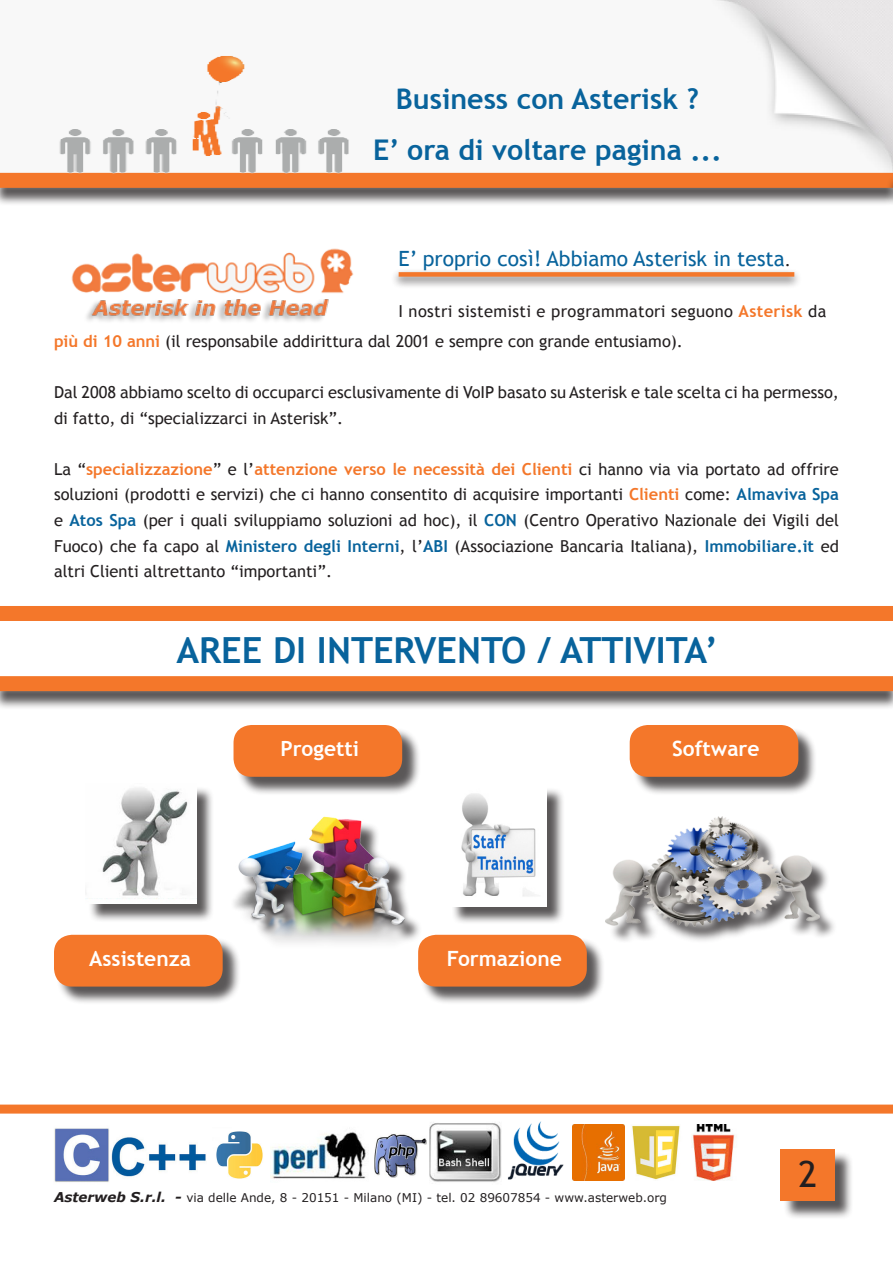
<style>
.page{position:relative;width:893px;height:1263px;background:#fff}
.page>*{position:absolute;margin:0;border:0;box-sizing:border-box;transform-origin:0 0}
.t1{font:700 36px "Trebuchet MS";color:#08639c}
.t2{font:36px "Trebuchet MS";color:#231f20}
.t3{font:700 28.5px "Trebuchet MS";color:#08639c}
.t4{font:21px "Trebuchet MS";color:#08639c}
.t5{font:700 21px "Trebuchet MS";color:#fff}
.t6{font:16.5px/25.5px "Trebuchet MS";color:#231f20}
.t7{font:16.5px "Trebuchet MS";letter-spacing:.02em;color:#231f20}
.t8{font:12px "Verdana";color:#231f20}
.s1{font-size:16.5px;color:#231f20}
.s2{font-weight:700;color:#f4772a}
.s3{font-weight:700;color:#08639c}
.s4{font-weight:700;font-style:italic;font-size:13.5px}
</style>
<div class="page">
<img style="left:1px;top:0;width:892px;height:173px">
<div style="left:88px;top:786px;width:126px;height:136px;background:#231f20;opacity:.75"></div>
<img style="left:86px;top:786px;width:110px;height:118px">
<div style="left:452px;top:787px;width:113px;height:138px;background:#231f20;opacity:.75"></div>
<img style="left:452px;top:787px;width:95px;height:119px">
<div style="left:783px;top:1151px;width:71px;height:68px;background:#231f20;opacity:.75"></div>
<div style="left:781px;top:1149px;width:54px;height:52px;background:#f4772a"></div>
<div style="left:609px;top:820px;width:229px;height:124px;background:#231f20;opacity:.75"></div>
<img style="left:606px;top:816px;width:214px;height:110px">
<div style="left:237px;top:820px;width:185px;height:132px;background:#231f20;opacity:.75"></div>
<img style="left:234px;top:816px;width:177px;height:120px">
<div style="left:56px;top:937px;width:185px;height:68px;background:#231f20;opacity:.75"></div>
<div style="left:54px;top:935px;width:169px;height:51px;background:#f4772a;border-radius:18px"></div>
<div style="left:236px;top:727px;width:185px;height:68px;background:#231f20;opacity:.75"></div>
<div style="left:234px;top:725px;width:168px;height:52px;background:#f4772a;border-radius:18px"></div>
<div style="left:420px;top:937px;width:186px;height:68px;background:#231f20;opacity:.75"></div>
<div style="left:418px;top:935px;width:169px;height:51px;background:#f4772a;border-radius:18px"></div>
<div style="left:632px;top:727px;width:185px;height:68px;background:#231f20;opacity:.75"></div>
<div style="left:630px;top:725px;width:168px;height:52px;background:#f4772a;border-radius:18px"></div>
<div style="left:0;top:175px;width:893px;height:32px;background:#231f20;opacity:.75"></div>
<div style="left:0;top:173px;width:893px;height:15px;background:#f4772a"></div>
<div style="left:886px;top:175px;width:7px;height:32px;background:#231f20;opacity:.75"></div>
<svg style="left:892px;top:175px;width:1px;height:13px"></svg>
<img style="left:632px;top:1125px;width:48px;height:55px">
<img style="left:375px;top:1134px;width:51px;height:44px">
<img style="left:271px;top:1131px;width:97px;height:48px">
<img style="left:216px;top:1131px;width:47px;height:48px">
<img style="left:573px;top:1125px;width:51px;height:55px">
<img style="left:691px;top:1124px;width:44px;height:56px">
<div style="left:0;top:1104px;width:893px;height:9px;background:#f4772a"></div>
<img style="left:54px;top:1128px;width:55px;height:55px">
<img style="left:111px;top:1137px;width:95px;height:40px">
<img style="left:429px;top:1122px;width:73px;height:60px">
<img style="left:507px;top:1121px;width:57px;height:59px">
<div style="left:391px;top:268px;width:411px;height:21px;background:#231f20;opacity:.75"></div>
<div style="left:399px;top:272px;width:395px;height:5px;background:#f4772a"></div>
<div style="left:0;top:606px;width:893px;height:15px;background:#f4772a"></div>
<div style="left:0;top:678px;width:893px;height:32px;background:#231f20;opacity:.75"></div>
<div style="left:0;top:676px;width:893px;height:15px;background:#f4772a"></div>
<img style="left:54px;top:54px;width:303px;height:120px">
<img style="left:71px;top:248px;width:283px;height:74px">
<p class="t3" style="left:396px;top:81px;width:305px">Business con Asterisk ?</p>
<p class="t3" style="left:373px;top:132px;width:350px">E’ ora di voltare pagina ...</p>
<p class="t4" style="left:398px;top:247px;width:394px">E’ proprio così! Abbiamo Asterisk in testa<span class="s1">.</span></p>
<p class="t7" style="left:398px;top:302px;width:429px">I nostri sistemisti e programmatori seguono <span class="s2">Asterisk</span> da</p>
<p class="t6" style="left:54px;top:329px;width:630px"><span class="s2">più di 10 anni</span> (il responsabile addirittura dal 2001 e sempre con grande entusiamo).</p>
<p class="t6" style="left:54px;top:380px;width:786px">Dal 2008 abbiamo scelto di occuparci esclusivamente di VoIP basato su Asterisk e tale scelta ci ha permesso, di fatto, di “specializzarci in Asterisk”.</p>
<p class="t6" style="left:54px;top:457px;width:786px;text-align:justify">La “<span class="s2">specializzazione</span>” e l’<span class="s2">attenzione verso le necessità dei Clienti</span> ci hanno via via portato ad offrire soluzioni (prodotti e servizi) che ci hanno consentito di acquisire importanti <span class="s2">Clienti</span> come: <span class="s3">Almaviva Spa </span>e <span class="s3">Atos Spa</span> (per i quali sviluppiamo soluzioni ad hoc), il <span class="s3">CON</span> (Centro Operativo Nazionale dei Vigili del Fuoco) che fa capo al <span class="s3">Ministero degli Interni</span>, l’<span class="s3">ABI</span> (Associazione Bancaria Italiana), <span class="s3">Immobiliare.it</span> ed altri Clienti altrettanto “importanti”.</p>
<p class="t1" style="left:176px;top:628px;width:543px">AREE DI INTERVENTO / ATTIVITA’</p>
<p class="t5" style="left:89px;top:945px;width:103px">Assistenza</p>
<p class="t5" style="left:280px;top:735px;width:80px">Progetti</p>
<p class="t5" style="left:447px;top:945px;width:117px">Formazione</p>
<p class="t5" style="left:672px;top:735px;width:89px">Software</p>
<p class="t8" style="left:54px;top:1190px;width:614px"><span class="s4">Asterweb S.r.l. -</span> via delle Ande, 8 - 20151 - Milano (MI) - tel. 02 89607854 - www.asterweb.org</p>
<p class="t2" style="left:798px;top:1153px;width:20px">2</p>
</div>
